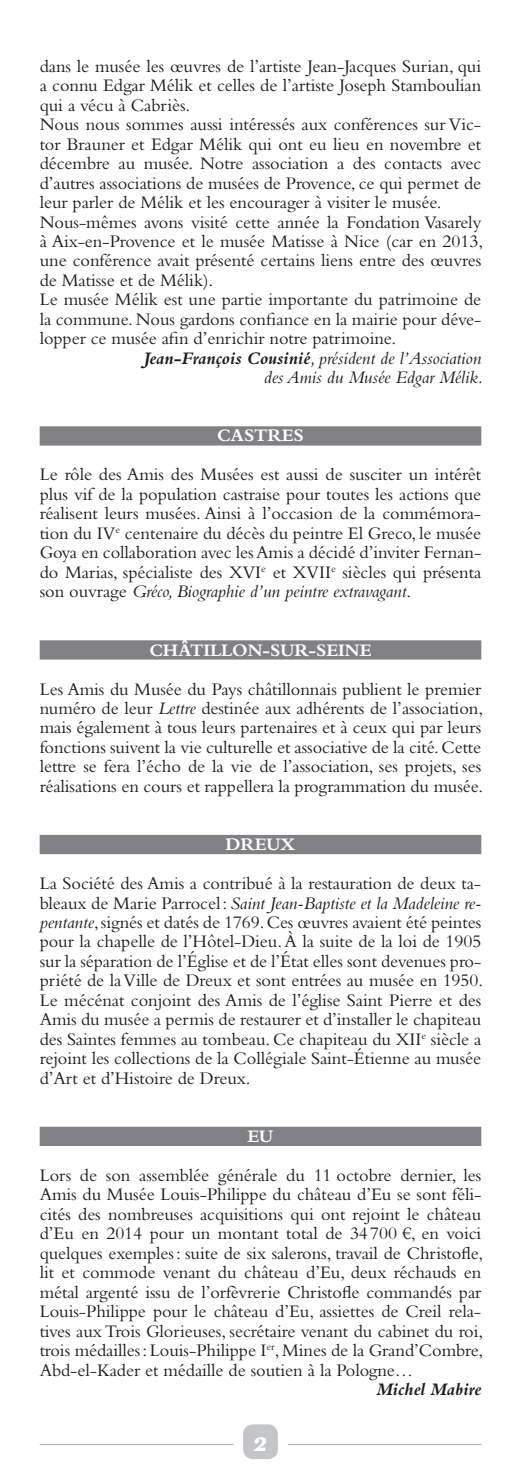
<style>
.page{position:relative;width:521px;height:1474px;background:#fff}
.page>*{position:absolute;margin:0;border:0;box-sizing:border-box;transform-origin:0 0}
.t1{font:700 31.5px "Matrix Script";color:#fff}
.t2{font:18.38px/19.4px "Bembo Std";letter-spacing:-.005em;color:#1b1c20;text-align:justify}
.t3{font:italic 18.38px "Bembo Std";letter-spacing:-.005em;color:#1b1c20}
.t4{font:700 18.38px "Bembo Std";letter-spacing:-.005em;color:#fff}
.t5{font:italic 700 18.38px "Bembo Std";letter-spacing:-.005em;color:#1b1c20}
.s1{font-weight:700}
.s2{font-style:italic}
</style>
<div class="page">
<div style="left:243px;top:1424px;width:35px;height:34px;background:#c3c5c8;border-radius:10px"></div>
<hr style="left:40px;top:1444px;width:193px;height:1px;background:#aeafb2">
<hr style="left:288px;top:1444px;width:193px;height:1px;background:#aeafb2">
<div style="left:40px;top:426px;width:441px;height:19px;background:#818084"></div>
<div style="left:40px;top:640px;width:441px;height:19px;background:#818084"></div>
<div style="left:40px;top:835px;width:441px;height:19px;background:#818084"></div>
<div style="left:40px;top:1126px;width:441px;height:19px;background:#818084"></div>
<p class="t2" style="left:40px;top:56px;width:443px">dans le musée les œuvres de l’artiste Jean-Jacques Surian, qui</p>
<p class="t2" style="left:40px;top:76px;width:443px">a connu Edgar Mélik et celles de l’artiste Joseph Stamboulian</p>
<p class="t2" style="left:40px;top:95px;width:152px">qui a vécu à Cabriès.</p>
<p class="t2" style="left:40px;top:114px;width:443px">Nous nous sommes aussi intéressés aux conférences sur Vic-</p>
<p class="t2" style="left:40px;top:134px;width:443px">tor Brauner et Edgar Mélik qui ont eu lieu en novembre et</p>
<p class="t2" style="left:40px;top:153px;width:443px">décembre au musée. Notre association a des contacts avec</p>
<p class="t2" style="left:40px;top:173px;width:443px">d’autres associations de musées de Provence, ce qui permet de</p>
<p class="t2" style="left:40px;top:192px;width:403px">leur parler de Mélik et les encourager à visiter le musée.</p>
<p class="t2" style="left:40px;top:212px;width:443px">Nous-mêmes avons visité cette année la Fondation Vasarely</p>
<p class="t2" style="left:40px;top:231px;width:445px">à Aix-en-Provence et le musée Matisse à Nice (car en 2013,</p>
<p class="t2" style="left:40px;top:250px;width:443px">une conférence avait présenté certains liens entre des œuvres</p>
<p class="t2" style="left:40px;top:270px;width:175px">de Matisse et de Mélik).</p>
<p class="t2" style="left:40px;top:289px;width:443px">Le musée Mélik est une partie importante du patrimoine de</p>
<p class="t2" style="left:40px;top:309px;width:443px">la commune. Nous gardons confiance en la mairie pour déve-</p>
<p class="t2" style="left:40px;top:328px;width:358px">lopper ce musée afin d’enrichir notre patrimoine.</p>
<p class="t3" style="left:144px;top:347px;width:339px"><span class="s1">Jean-François Cousinié</span>, président de l’Association</p>
<p class="t3" style="left:264px;top:366px;width:221px">des Amis du Musée Edgar Mélik.</p>
<p class="t4" style="left:217px;top:425px;width:88px">CASTRES</p>
<p class="t2" style="left:40px;top:464px;width:443px">Le rôle des Amis des Musées est aussi de susciter un intérêt plus vif de la population castraise pour toutes les actions que réalisent leurs musées. Ainsi à l’occasion de la commémora&shy;tion du IV<sup>e</sup> centenaire du décès du peintre El Greco, le musée Goya en collaboration avec les Amis a décidé d’inviter Fernan&shy;do Marias, spécialiste des XVI<sup>e</sup> et XVII<sup>e</sup> siècles qui présenta son ouvrage <span class="s2">Gréco, Biographie d’un peintre extravagant</span>.</p>
<p class="t4" style="left:149px;top:639px;width:224px">CHÂTILLON-SUR-SEINE</p>
<p class="t2" style="left:40px;top:678px;width:445px">Les Amis du Musée du Pays châtillonnais publient le premier numéro de leur <span class="s2">Lettre</span> destinée aux adhérents de l’association, mais également à tous leurs partenaires et à ceux qui par leurs fonctions suivent la vie culturelle et associative de la cité. Cette lettre se fera l’écho de la vie de l’association, ses projets, ses réalisations en cours et rappellera la programmation du musée.</p>
<p class="t4" style="left:226px;top:834px;width:71px">DREUX</p>
<p class="t2" style="left:40px;top:873px;width:445px">La Société des Amis a contribué à la restauration de deux ta&shy;bleaux de Marie Parrocel: <span class="s2">Saint Jean-Baptiste et la Madeleine re&shy;pentante</span>, signés et datés de 1769. Ces œuvres avaient été peintes pour la chapelle de l’Hôtel-Dieu. À la suite de la loi de 1905 sur la séparation de l’Église et de l’État elles sont devenues pro&shy;priété de la Ville de Dreux et sont entrées au musée en 1950.<br>Le mécénat conjoint des Amis de l’église Saint Pierre et des Amis du musée a permis de restaurer et d’installer le chapiteau des Saintes femmes au tombeau. Ce chapiteau du XII<sup>e</sup> siècle a rejoint les collections de la Collégiale Saint-Étienne au musée d’Art et d’Histoire de Dreux.</p>
<p class="t4" style="left:247px;top:1125px;width:27px">EU</p>
<p class="t2" style="left:40px;top:1165px;width:445px">Lors de son assemblée générale du 11 octobre dernier, les Amis du Musée Louis-Philippe du château d’Eu se sont féli&shy;cités des nombreuses acquisitions qui ont rejoint le château d’Eu en 2014 pour un montant total de 34700 €, en voici quelques exemples: suite de six salerons, travail de Christofle, lit et commode venant du château d’Eu, deux réchauds en métal argenté issu de l’orfèvrerie Christofle commandés par Louis-Philippe pour le château d’Eu, assiettes de Creil rela&shy;tives aux Trois Glorieuses, secrétaire venant du cabinet du roi, trois médailles: Louis-Philippe I<sup>er</sup>, Mines de la Grand’Combre, Abd-el-Kader et médaille de soutien à la Pologne…</p>
<p class="t5" style="left:376px;top:1378px;width:106px">Michel Mabire</p>
<h1 class="t1" style="left:253px;top:1425px;width:16px">2</h1>
</div>
